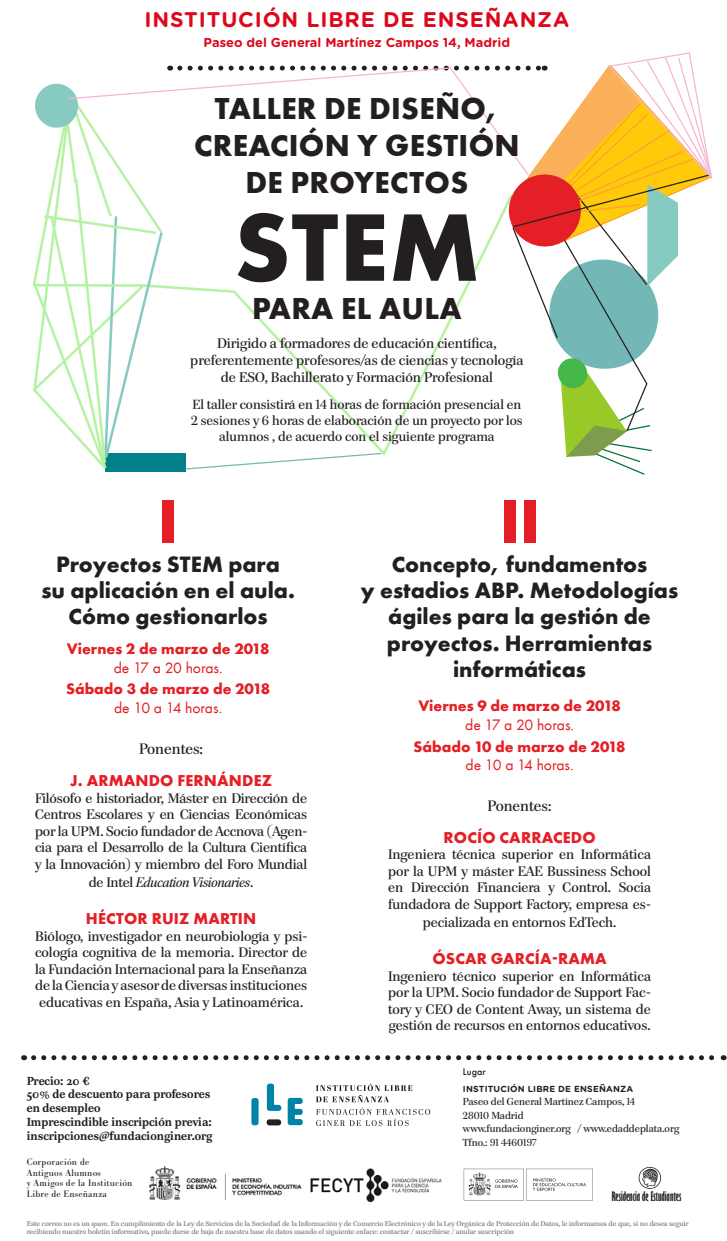
<style>
.page{position:relative;width:727px;height:1241px;background:#fff}
.page>*{position:absolute;margin:0;border:0;box-sizing:border-box;transform-origin:0 0}
.t1{font:700 99.38px "Futura PT";color:#231f20}
.t2{font:700 64.12px "Futura PT";color:#e41f25}
.t3{font:700 31.25px/36.8px "Futura PT";letter-spacing:.01em;color:#231f20;text-align:center}
.t4{font:700 22.88px/26.2px "Futura PT";color:#231f20;text-align:center}
.t5{font:700 21.25px "Gotham Rounded";letter-spacing:.04em;color:#de081c}
.t6{font:700 16.25px "Futura PT";letter-spacing:.01em;color:#e41f25}
.t7{font:700 15.62px/18.8px "Futura PT";color:#e41f25;text-align:center}
.t8{font:15px "Paperback 48";color:#231f20}
.t9{font:13.88px/16.6px "Paperback 48";color:#231f20;text-align:center}
.t10{font:13.75px/16.5px "Paperback 48";color:#231f20;text-align:justify}
.t11{font:italic 13.75px "Paperback 48";letter-spacing:-.01em;color:#231f20}
.t12{font:13.12px/15.8px "Paperback 48";color:#231f20;text-align:center}
.t13{font:700 12.88px "Gotham Rounded";color:#de081c}
.t14{font:700 expanded 12.12px "Gill Sans";color:#231f20}
.textonegro12{font:700 11.62px/13.8px "Paperback 12";color:#231f20;scale:.9 1}
.Pa4{font:10.12px "Paperback 48";color:#231f20}
.t15{font:500 10px "Futura PT";color:#231f20}
.t16{font:9.88px/10.8px "Bodoni Ant";letter-spacing:.02em;color:#231f20}
.textonegro12-2{font:700 8.75px "Gotham Rounded";letter-spacing:.02em;color:#231f20}
.t17{font:7px/8.9px "Paperback 12";letter-spacing:-.015em;color:#787a7d}
.s1{font-weight:400}
.s2{font-style:normal}
.s3{font-style:italic}
</style>
<div class="page">
<svg style="left:34px;top:1055px;width:690px;height:4px"></svg>
<svg style="left:316px;top:1083px;width:114px;height:42px"></svg>
<div style="left:251px;top:1097px;width:7px;height:28px;background:#0083a9;border-radius:3px"></div>
<svg style="left:267px;top:1083px;width:14px;height:27px"></svg>
<div style="left:266px;top:1119px;width:15px;height:6px;background:#231f20;border-radius:3px"></div>
<svg style="left:287px;top:1097px;width:16px;height:27px"></svg>
<img style="left:149px;top:1165px;width:293px;height:36px">
<svg style="left:32px;top:52px;width:681px;height:423px"></svg>
<img style="left:463px;top:1168px;width:130px;height:31px">
<img style="left:638px;top:1167px;width:23px;height:21px">
<p class="t5" style="left:144px;top:4px;width:426px">INSTITUCIÓN LIBRE DE ENSEÑANZA</p>
<p class="t13" style="left:203px;top:33px;width:308px">Paseo del General Martínez Campos 14, Madrid</p>
<p class="t3" style="left:194px;top:90px;width:327px">TALLER DE DISEÑO,<br>CREACIÓN Y GESTIÓN<br>DE PROYECTOS</p>
<p class="t1" style="left:234px;top:183px;width:248px">STEM</p>
<p class="t3" style="left:252px;top:289px;width:211px">PARA EL AULA</p>
<p class="t9" style="left:190px;top:335px;width:334px">Dirigido a formadores de educación científica, preferentemente profesores/as de ciencias y tecnología de ESO, Bachillerato y Formación Profesional</p>
<p class="t12" style="left:191px;top:397px;width:333px">El taller consistirá en 14 horas de formación presencial en<br>2 sesiones y 6 horas de elaboración de un proyecto por los alumnos , de acuerdo con el siguiente programa</p>
<p class="t2" style="left:158px;top:480px;width:22px">I</p>
<p class="t2" style="left:499px;top:480px;width:42px">II</p>
<p class="t4" style="left:41px;top:550px;width:255px">Proyectos STEM para<br>su aplicación en el aula.<br>Cómo gestionarlos</p>
<p class="t4" style="left:361px;top:550px;width:319px">Concepto, fundamentos<br>y estadios ABP. Metodologías ágiles para la gestión de proyectos. Herramientas informáticas</p>
<p class="t7" style="left:67px;top:638px;width:204px">Viernes 2 de marzo de 2018 <span class="s1">de 17 a 20 horas.</span></p>
<p class="t7" style="left:66px;top:679px;width:205px">Sábado 3 de marzo de 2018 <span class="s1">de 10 a 14 horas.</span></p>
<p class="t7" style="left:418px;top:696px;width:204px">Viernes 9 de marzo de 2018 <span class="s1">de 17 a 20 horas.</span></p>
<p class="t7" style="left:413px;top:736px;width:214px">Sábado 10 de marzo de 2018 <span class="s1">de 10 a 14 horas.</span></p>
<p class="t8" style="left:139px;top:740px;width:65px">Ponentes:</p>
<p class="t6" style="left:70px;top:770px;width:203px">J. ARMANDO FERNÁNDEZ</p>
<p class="t10" style="left:35px;top:789px;width:273px">Filósofo e historiador, Máster en Dirección de Centros Escolares y en Ciencias Económicas por la UPM. Socio fundador de Accnova (Agen&shy;cia para el Desarrollo de la Cultura Científica y la Innovación) y miembro del Foro Mundial</p>
<p class="t11" style="left:89px;top:873px;width:166px"><span class="s2">de Intel</span> Education Visionaries<span class="s2">.</span></p>
<p class="t6" style="left:86px;top:908px;width:172px">HÉCTOR RUIZ MARTIN</p>
<p class="t10" style="left:35px;top:927px;width:273px">Biólogo, investigador en neurobiología y psi&shy;cología cognitiva de la memoria. Director de la Fundación Internacional para la Enseñanza de la Ciencia y asesor de diversas instituciones educativas en España, Asia y Latinoamérica.</p>
<p class="t8" style="left:487px;top:796px;width:65px">Ponentes:</p>
<p class="t6" style="left:443px;top:826px;width:153px">ROCÍO CARRACEDO</p>
<p class="t10" style="left:388px;top:846px;width:264px">Ingeniera técnica superior en Informática por la UPM y máster EAE Bussiness School en Dirección Financiera y Control. Socia fundadora de Support Factory, empresa es-</p>
<p class="t10" style="left:422px;top:913px;width:195px">pecializada en entornos EdTech.</p>
<p class="t6" style="left:432px;top:948px;width:176px">ÓSCAR GARCÍA-RAMA</p>
<p class="t10" style="left:388px;top:967px;width:264px">Ingeniero técnico superior en Informática por la UPM. Socio fundador de Support Fac&shy;tory y CEO de Content Away, un sistema de gestión de recursos en entornos educativos.</p>
<p class="textonegro12" style="left:27px;top:1073px;width:72px">Precio: 20 €</p>
<p class="textonegro12" style="left:27px;top:1086px;width:205px">50% de descuento para profesores en desempleo</p>
<p class="textonegro12" style="left:27px;top:1114px;width:207px">Imprescindible inscripción previa:</p>
<p class="textonegro12" style="left:27px;top:1128px;width:208px">inscripciones@fundacionginer.org</p>
<p class="t16" style="left:27px;top:1155px;width:107px">Corporación de<br>Antiguos Alumnos<br>y Amigos de la Institución<br>Libre de Enseñanza</p>
<p class="t15" style="left:463px;top:1065px;width:24px">Lugar</p>
<p class="textonegro12-2" style="left:463px;top:1081px;width:172px">INSTITUCIÓN LIBRE DE ENSEÑANZA</p>
<p class="Pa4" style="left:463px;top:1095px;width:174px">Paseo del General Martínez Campos, 14</p>
<p class="Pa4" style="left:463px;top:1109px;width:62px">28010 Madrid</p>
<p class="Pa4" style="left:463px;top:1122px;width:218px">www.fundacionginer.org / www.edaddeplata.org</p>
<p class="Pa4" style="left:463px;top:1136px;width:75px">Tfno.: 91 4460197</p>
<p class="t14" style="left:611px;top:1188px;width:71px">Residencia de Estudiantes</p>
<p class="t17" style="left:27px;top:1218px;width:663px">Este correo no es un <span class="s3">spam</span>. En cumplimiento de la Ley de Servicios de la Sociedad de la Información y de Comercio Electrónico y de la Ley Orgánica de Protección de Datos, le informamos de que, si no desea seguir recibiendo nuestro boletín informativo, puede darse de baja de nuestra base de datos usando el siguiente enlace: contactar / suscribirse / anular suscripción</p>
</div>
